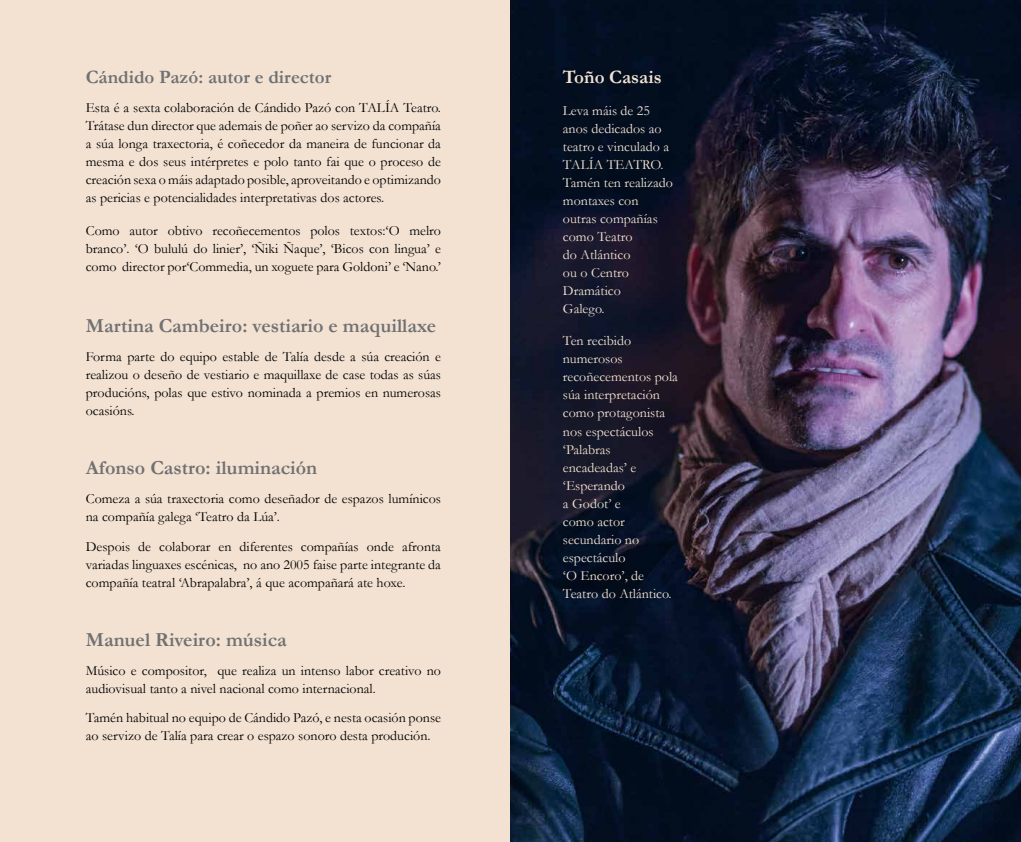
<style>
.page{position:relative;width:1021px;height:842px;background:#fff}
.page>*{position:absolute;margin:0;border:0;box-sizing:border-box;transform-origin:0 0}
.t1{font:700 20px "Garamond";color:#707172}
.t2{font:700 19px "Garamond";color:#707172}
.t3{font:700 19px "Garamond";color:#f3e2d2}
.t4{font:14px/18px "Garamond";color:#000;text-align:justify}
.t5{font:14px/18px "Garamond";color:#f3e2d2}
</style>
<div class="page">
<div style="left:0;top:0;width:524px;height:842px;background:#f3e2d2"></div>
<img style="left:510px;top:0;width:510px;height:842px">
<h2 class="t2" style="left:86px;top:64px;width:247px">Cándido Pazó: autor e director</h2>
<p class="t4" style="left:86px;top:99px;width:357px">Esta é a sexta colaboración de Cándido Pazó con TALÍA Teatro.<br>Trátase dun director que ademais de poñer ao servizo da compañía a súa longa traxectoria, é coñecedor da maneira de funcionar da mesma e dos seus intérpretes e polo tanto fai que o proceso de creación sexa o máis adaptado posible, aproveitando e optimizando as pericias e potencialidades interpretativas dos actores.</p>
<p class="t4" style="left:86px;top:221px;width:357px">Como autor obtivo recoñecementos polos textos:‘O melro branco’. ‘O bululú do linier’, ‘Ñiki Ñaque’, ‘Bicos con lingua’ e como director por‘Commedia, un xoguete para Goldoni’ e ‘Nano.’</p>
<h1 class="t1" style="left:86px;top:312px;width:352px">Martina Cambeiro: vestiario e maquillaxe</h1>
<p class="t4" style="left:86px;top:348px;width:357px">Forma parte do equipo estable de Talía desde a súa creación e realizou o deseño de vestiario e maquillaxe de case todas as súas producións, polas que estivo nominada a premios en numerosas ocasións.</p>
<h1 class="t1" style="left:86px;top:454px;width:233px">Afonso Castro: iluminación</h1>
<p class="t4" style="left:86px;top:490px;width:357px">Comeza a súa traxectoria como deseñador de espazos lumínicos na compañía galega ‘Teatro da Lúa’.</p>
<p class="t4" style="left:86px;top:537px;width:357px">Despois de colaborar en diferentes compañías onde afronta variadas linguaxes escénicas, no ano 2005 faise parte integrante da compañía teatral ‘Abrapalabra’, á que acompañará ate hoxe.</p>
<h1 class="t1" style="left:86px;top:626px;width:202px">Manuel Riveiro: música</h1>
<p class="t4" style="left:86px;top:661px;width:357px">Músico e compositor, que realiza un intenso labor creativo no audiovisual tanto a nivel nacional como internacional.</p>
<p class="t4" style="left:86px;top:708px;width:357px">Tamén habitual no equipo de Cándido Pazó, e nesta ocasión ponse ao servizo de Talía para crear o espazo sonoro desta produción.</p>
<h2 class="t3" style="left:563px;top:64px;width:100px">Toño Casais</h2>
<p class="t5" style="left:563px;top:101px;width:111px">Leva máis de 25 anos dedicados ao teatro e vinculado a<br>TALÍA TEATRO.<br>Tamén ten realizado montaxes con outras compañías como Teatro<br>do Atlántico<br>ou o Centro<br>Dramático<br>Galego.</p>
<p class="t5" style="left:563px;top:332px;width:116px">Ten recibido numerosos recoñecementos pola súa interpretación como protagonista nos espectáculos ‘Palabras encadeadas’ e ‘Esperando<br>a Godot’ e<br>como actor secundario no espectáculo<br>‘O Encoro’, de<br>Teatro do Atlántico.</p>
</div>
